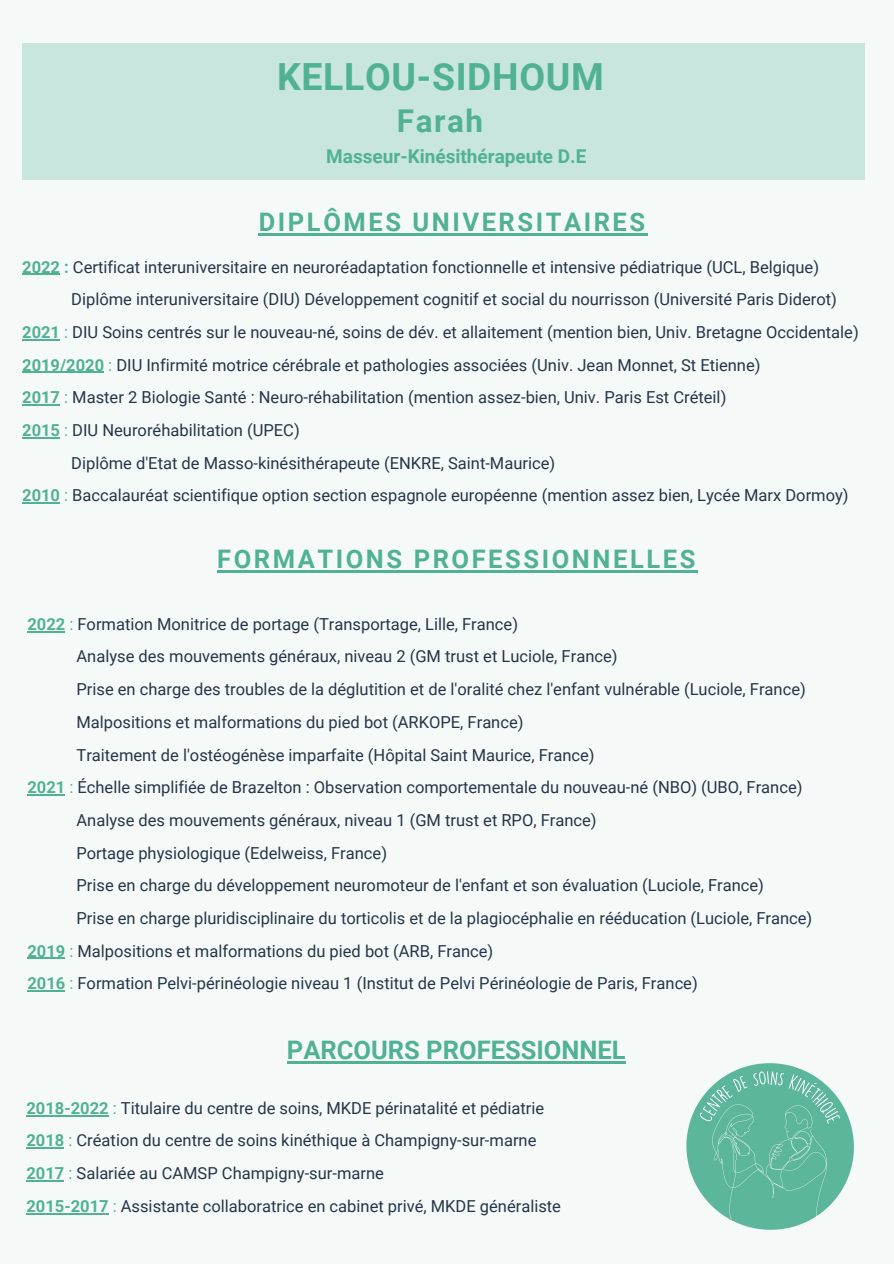
<style>
.page{position:relative;width:894px;height:1264px;background:#fff}
.page>*{position:absolute;margin:0;border:0;box-sizing:border-box;transform-origin:0 0}
.t1{font:700 37.35px "Roboto";letter-spacing:.02em;color:#51b194}
.t2{font:700 31.35px "Roboto";letter-spacing:.05em;color:#51b194}
.t3{font:700 25.5px "Roboto";letter-spacing:.1em;color:#51b194}
.t4{font:700 25.5px "Roboto";color:#51b194}
.t5{font:700 18.9px "Roboto";color:#51b194}
.t6{font:16.5px/32.7px "Roboto";color:#263547}
.s1{font-weight:700;color:#51b194}
.s2{color:#51b194}
</style>
<div class="page">
<div style="left:0;top:0;width:893px;height:1263px;background:#f5faf9"></div>
<div style="left:22px;top:44px;width:842px;height:136px;background:#c8e6dd"></div>
<hr style="left:22px;top:274px;width:38px;height:1px;background:#51b194">
<hr style="left:22px;top:339px;width:38px;height:1px;background:#51b194">
<hr style="left:22px;top:372px;width:82px;height:1px;background:#51b194">
<hr style="left:22px;top:404px;width:38px;height:1px;background:#51b194">
<hr style="left:22px;top:437px;width:38px;height:1px;background:#51b194">
<hr style="left:22px;top:502px;width:38px;height:1px;background:#51b194">
<hr style="left:27px;top:631px;width:38px;height:1px;background:#51b194">
<hr style="left:27px;top:794px;width:38px;height:1px;background:#51b194">
<hr style="left:27px;top:957px;width:38px;height:1px;background:#51b194">
<hr style="left:27px;top:990px;width:38px;height:1px;background:#51b194">
<hr style="left:259px;top:233px;width:388px;height:2px;background:#51b194">
<hr style="left:217px;top:570px;width:480px;height:2px;background:#51b194">
<hr style="left:287px;top:1061px;width:338px;height:2px;background:#51b194">
<hr style="left:26px;top:1114px;width:83px;height:2px;background:#51b194">
<hr style="left:26px;top:1147px;width:38px;height:1px;background:#51b194">
<hr style="left:26px;top:1180px;width:38px;height:1px;background:#51b194">
<hr style="left:26px;top:1212px;width:83px;height:1px;background:#51b194">
<img style="left:673px;top:1050px;width:192px;height:192px;border-radius:50%">
<h1 class="t1" style="left:277px;top:56px;width:328px">KELLOU-SIDHOUM</h1>
<h2 class="t2" style="left:397px;top:103px;width:88px">Farah</h2>
<p class="t5" style="left:326px;top:145px;width:261px">Masseur-Kinésithérapeute D.E</p>
<h3 class="t3" style="left:259px;top:207px;width:388px">DIPLÔMES UNIVERSITAIRES</h3>
<p class="t6" style="left:22px;top:251px;width:798px"><span class="s1">2022 :</span> Certificat interuniversitaire en neuroréadaptation fonctionnelle et intensive pédiatrique (UCL, Belgique)</p>
<p class="t6" style="left:71px;top:283px;width:767px">Diplôme interuniversitaire (DIU) Développement cognitif et social du nourrisson (Université Paris Diderot)</p>
<p class="t6" style="left:22px;top:316px;width:837px"><span class="s1">2021</span> <span class="s2">:</span> DIU Soins centrés sur le nouveau-né, soins de dév. et allaitement (mention bien, Univ. Bretagne Occidentale)</p>
<p class="t6" style="left:22px;top:349px;width:739px"><span class="s1">2019/2020</span> <span class="s2">:</span> DIU Infirmité motrice cérébrale et pathologies associées (Univ. Jean Monnet, St Etienne)</p>
<p class="t6" style="left:22px;top:381px;width:705px"><span class="s1">2017</span> <span class="s2">:</span> Master 2 Biologie Santé : Neuro-réhabilitation (mention assez-bien, Univ. Paris Est Créteil)</p>
<p class="t6" style="left:22px;top:414px;width:279px"><span class="s1">2015</span> <span class="s2">:</span> DIU Neuroréhabilitation (UPEC)</p>
<p class="t6" style="left:71px;top:446px;width:485px">Diplôme d'Etat de Masso-kinésithérapeute (ENKRE, Saint-Maurice)</p>
<p class="t6" style="left:22px;top:479px;width:827px"><span class="s1">2010</span> <span class="s2">:</span> Baccalauréat scientifique option section espagnole européenne (mention assez bien, Lycée Marx Dormoy)</p>
<h3 class="t3" style="left:217px;top:544px;width:479px">FORMATIONS PROFESSIONNELLES</h3>
<p class="t6" style="left:27px;top:608px;width:492px"><span class="s1">2022</span> <span class="s2">:</span> Formation Monitrice de portage (Transportage, Lille, France)</p>
<p class="t6" style="left:76px;top:640px;width:542px">Analyse des mouvements généraux, niveau 2 (GM trust et Luciole, France)</p>
<p class="t6" style="left:76px;top:673px;width:730px">Prise en charge des troubles de la déglutition et de l'oralité chez l'enfant vulnérable (Luciole, France)</p>
<p class="t6" style="left:76px;top:705px;width:448px">Malpositions et malformations du pied bot (ARKOPE, France)</p>
<p class="t6" style="left:76px;top:738px;width:519px">Traitement de l'ostéogénèse imparfaite (Hôpital Saint Maurice, France)</p>
<p class="t6" style="left:27px;top:771px;width:776px"><span class="s1">2021</span> <span class="s2">:</span> Échelle simplifiée de Brazelton : Observation comportementale du nouveau-né (NBO) (UBO, France)</p>
<p class="t6" style="left:76px;top:803px;width:521px">Analyse des mouvements généraux, niveau 1 (GM trust et RPO, France)</p>
<p class="t6" style="left:76px;top:836px;width:312px">Portage physiologique (Edelweiss, France)</p>
<p class="t6" style="left:76px;top:869px;width:688px">Prise en charge du développement neuromoteur de l'enfant et son évaluation (Luciole, France)</p>
<p class="t6" style="left:76px;top:901px;width:737px">Prise en charge pluridisciplinaire du torticolis et de la plagiocéphalie en rééducation (Luciole, France)</p>
<p class="t6" style="left:27px;top:934px;width:467px"><span class="s1">2019</span> <span class="s2">:</span> Malpositions et malformations du pied bot (ARB, France)</p>
<p class="t6" style="left:27px;top:967px;width:671px"><span class="s1">2016</span> <span class="s2">:</span> Formation Pelvi-périnéologie niveau 1 (Institut de Pelvi Périnéologie de Paris, France)</p>
<h3 class="t4" style="left:287px;top:1035px;width:340px">PARCOURS PROFESSIONNEL</h3>
<p class="t6" style="left:26px;top:1091px;width:536px"><span class="s1">2018-2022</span> <span class="s2">:</span> Titulaire du centre de soins, MKDE périnatalité et pédiatrie <span class="s1">2018</span> <span class="s2">:</span> Création du centre de soins kinéthique à Champigny-sur-marne <span class="s1">2017</span> <span class="s2">:</span> Salariée au CAMSP Champigny-sur-marne<br><span class="s1">2015-2017</span> <span class="s2">:</span> Assistante collaboratrice en cabinet privé, MKDE généraliste</p>
</div>
